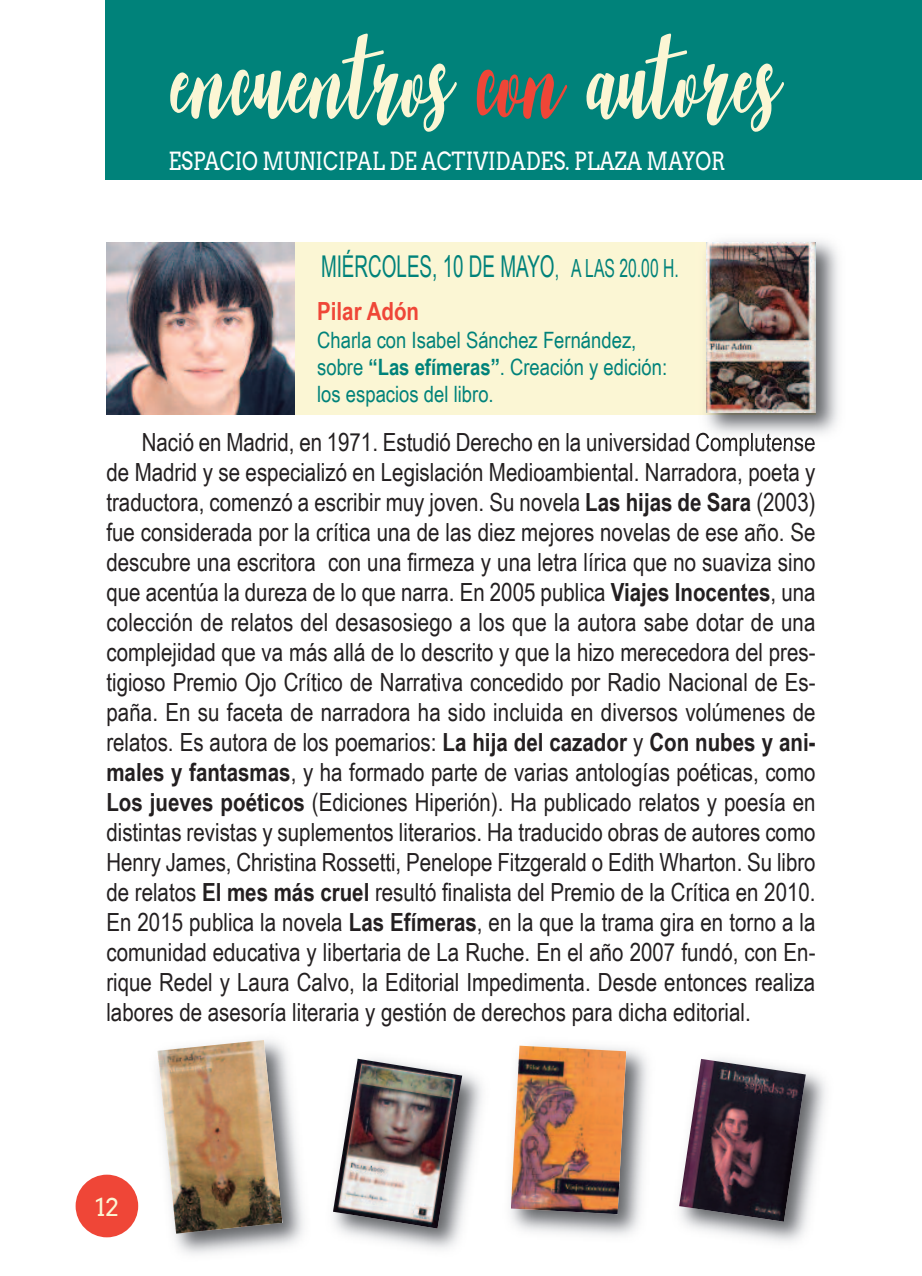
<style>
.page{position:relative;width:922px;height:1276px;background:#fff}
.page>*{position:absolute;margin:0;border:0;box-sizing:border-box;transform-origin:0 0}
.t1{font:164.75px "Aldine";color:#fbf6d4;scale:.62 1}
.t2{font:30px "Arial Narrow";color:#00827a;scale:.77 1}
.t3{font:25px/30px "Arial Narrow";color:#231f20;text-align:justify}
.t4{font:25px "Arvo";color:#fff;scale:.81 1}
.t5{font:700 25px "Arial Narrow";color:#ef4637}
.t6{font:25px "Arvo";color:#fbf6d4}
.t7{font:22.5px/27px "Arial Narrow";color:#00827a}
.s1{color:#ef4637}
.s2{font-size:25px}
.s3{font-weight:700}
</style>
<div class="page">
<div style="left:76px;top:1174px;width:62px;height:63px;background:#ef4637;border-radius:50%"></div>
<div style="left:105px;top:0;width:816px;height:179px;background:#00827a"></div>
<div style="left:106px;top:242px;width:709px;height:172px;background:#fbf6d4"></div>
<img style="left:106px;top:242px;width:188px;height:172px">
<img style="left:337px;top:1072px;width:145px;height:178px">
<img style="left:333px;top:1058px;width:129px;height:170px">
<img style="left:683px;top:1071px;width:142px;height:171px">
<img style="left:679px;top:1059px;width:126px;height:162px">
<img style="left:174px;top:1048px;width:130px;height:206px">
<img style="left:157px;top:1040px;width:125px;height:193px">
<img style="left:511px;top:1044px;width:137px;height:192px">
<img style="left:510px;top:1045px;width:115px;height:168px">
<img style="left:695px;top:240px;width:143px;height:206px">
<img style="left:695px;top:242px;width:120px;height:172px">
<img style="left:706px;top:242px;width:109px;height:171px">
<h1 class="t1" style="left:170px;top:-13px;width:985px">encuentros <span class="s1">con</span> autores</h1>
<p class="t4" style="left:168px;top:146px;width:689px">ESPACIO MUNICIPAL DE ACTIVIDADES. PLAZA MAYOR</p>
<p class="t2" style="left:321px;top:249px;width:466px">MIéRCOLES, 10 DE MAYO<span class="s2">, A LAS 20.00 H.</span></p>
<p class="t5" style="left:317px;top:297px;width:103px">Pilar Adón</p>
<p class="t7" style="left:317px;top:326px;width:351px">Charla con Isabel Sánchez Fernández, sobre <span class="s3">“Las efímeras”</span>. Creación y edición: los espacios del libro.</p>
<p class="t3" style="left:106px;top:427px;width:710px;text-indent:35px">Nació en Madrid, en 1971. Estudió Derecho en la universidad Complutense de Madrid y se especializó en Legislación Medioambiental. Narradora, poeta y traductora, comenzó a escribir muy joven. Su novela <span class="s3">Las hijas de Sara</span> (2003) fue considerada por la crítica una de las diez mejores novelas de ese año. Se descubre una escritora con una firmeza y una letra lírica que no suaviza sino que acentúa la dureza de lo que narra. En 2005 publica <span class="s3">Viajes Inocentes</span>, una colección de relatos del desasosiego a los que la autora sabe dotar de una complejidad que va más allá de lo descrito y que la hizo merecedora del pres&shy;tigioso Premio Ojo Crítico de Narrativa concedido por Radio Nacional de Es&shy;paña. En su faceta de narradora ha sido incluida en diversos volúmenes de relatos. Es autora de los poemarios: <span class="s3">La hija del cazador</span> y <span class="s3">Con nubes y ani&shy;males y fantasmas</span>, y ha formado parte de varias antologías poéticas, como <span class="s3">Los jueves poéticos</span> (Ediciones Hiperión). Ha publicado relatos y poesía en distintas revistas y suplementos literarios. Ha traducido obras de autores como Henry James, Christina Rossetti, Penelope Fitzgerald o Edith Wharton. Su libro de relatos <span class="s3">El mes más cruel</span> resultó finalista del Premio de la Crítica en 2010.<br>En 2015 publica la novela <span class="s3">Las Efímeras</span>, en la que la trama gira en torno a la comunidad educativa y libertaria de La Ruche. En el año 2007 fundó, con En&shy;rique Redel y Laura Calvo, la Editorial Impedimenta. Desde entonces realiza labores de asesoría literaria y gestión de derechos para dicha editorial.</p>
<p class="t6" style="left:95px;top:1191px;width:25px">12</p>
</div>
